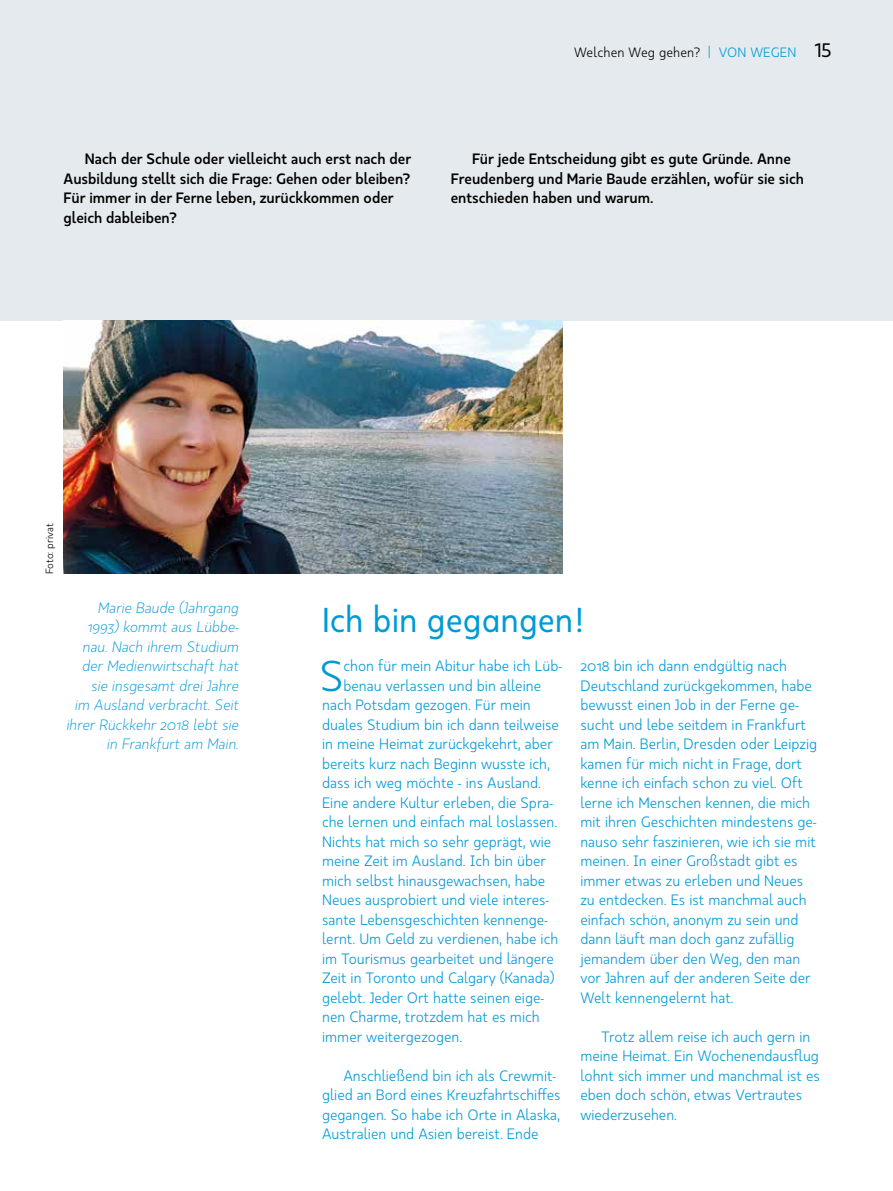
<style>
.page{position:relative;width:893px;height:1191px;background:#fff}
.page>*{position:absolute;margin:0;border:0;box-sizing:border-box;transform-origin:0 0}
.t1{font:42.9px "Kappa Text";color:#009ad6}
.t2{font:34.5px "Kappa Display";color:#009ad6}
.t3{font:19.5px "Kappa Display";color:#000}
.t4{font:15px/19.5px "Kappa Text";color:#009ad6}
.t5{font:700 15px/19.5px "Kappa Text";color:#000}
.t6{font:italic 300 15px/19.5px "Kappa Text";color:#009ad6;text-align:right}
.t7{font:13.5px "Kappa Text";letter-spacing:.01em;color:#000}
.t8{font:10.5px "Kappa Text";color:#000}
.s1{color:#009ad6}
</style>
<div class="page">
<div style="left:0;top:0;width:893px;height:320px;background:#e4eaed"></div>
<img style="left:64px;top:320px;width:498px;height:254px">
<p class="t5" style="left:64px;top:149px;width:349px;text-indent:21px">Nach der Schule oder vielleicht auch erst nach der Ausbildung stellt sich die Frage: Gehen oder bleiben?<br>Für immer in der Ferne leben, zurückkommen oder gleich dableiben?</p>
<p class="t7" style="left:574px;top:44px;width:224px">Welchen Weg gehen? <span class="s1">| VON WEGEN</span></p>
<h3 class="t3" style="left:815px;top:38px;width:18px">15</h3>
<p class="t5" style="left:451px;top:149px;width:355px;text-indent:21px">Für jede Entscheidung gibt es gute Gründe. Anne<br>Freudenberg und Marie Baude erzählen, wofür sie sich entschieden haben und warum.</p>
<p class="t8" style="left:43px;top:574px;width:52px;rotate:-90deg">Foto: privat</p>
<p class="t6" style="left:66px;top:597px;width:174px">Marie Baude (Jahrgang<br>1993) kommt aus Lübbe&shy;nau. Nach ihrem Studium der Medienwirtschaft hat sie insgesamt drei Jahre<br>im Ausland verbracht. Seit ihrer Rückkehr 2018 lebt sie in Frankfurt am Main.</p>
<h2 class="t2" style="left:322px;top:598px;width:265px">Ich bin gegangen!</h2>
<h1 class="t1" style="left:319px;top:649px;width:25px">S</h1>
<p class="t4" style="left:343px;top:656px;width:220px">chon für mein Abitur habe ich Lüb-</p>
<p class="t4" style="left:580px;top:656px;width:238px">2018 bin ich dann endgültig nach Deutschland zurückgekommen, habe bewusst einen Job in der Ferne ge&shy;sucht und lebe seitdem in Frankfurt am Main. Berlin, Dresden oder Leipzig kamen für mich nicht in Frage, dort kenne ich einfach schon zu viel. Oft lerne ich Menschen kennen, die mich mit ihren Geschichten mindestens ge&shy;nauso sehr faszinieren, wie ich sie mit meinen. In einer Großstadt gibt es immer etwas zu erleben und Neues zu entdecken. Es ist manchmal auch einfach schön, anonym zu sein und dann läuft man doch ganz zufällig jemandem über den Weg, den man vor Jahren auf der anderen Seite der Welt kennengelernt hat.</p>
<p class="t4" style="left:580px;top:1026px;width:241px;text-indent:21px">Trotz allem reise ich auch gern in meine Heimat. Ein Wochenendausflug lohnt sich immer und manchmal ist es eben doch schön, etwas Vertrautes wiederzusehen.</p>
<p class="t4" style="left:343px;top:675px;width:199px">benau verlassen und bin alleine</p>
<p class="t4" style="left:322px;top:695px;width:210px">nach Potsdam gezogen. Für mein</p>
<p class="t4" style="left:322px;top:714px;width:238px">duales Studium bin ich dann teilweise</p>
<p class="t4" style="left:322px;top:734px;width:232px">in meine Heimat zurückgekehrt, aber</p>
<p class="t4" style="left:322px;top:753px;width:229px">bereits kurz nach Beginn wusste ich,</p>
<p class="t4" style="left:322px;top:773px;width:220px">dass ich weg möchte - ins Ausland.</p>
<p class="t4" style="left:322px;top:792px;width:233px">Eine andere Kultur erleben, die Spra-</p>
<p class="t4" style="left:322px;top:812px;width:237px">che lernen und einfach mal loslassen.</p>
<p class="t4" style="left:322px;top:831px;width:231px">Nichts hat mich so sehr geprägt, wie</p>
<p class="t4" style="left:322px;top:851px;width:225px">meine Zeit im Ausland. Ich bin über</p>
<p class="t4" style="left:322px;top:870px;width:225px">mich selbst hinausgewachsen, habe</p>
<p class="t4" style="left:322px;top:890px;width:229px">Neues ausprobiert und viele interes-</p>
<p class="t4" style="left:322px;top:909px;width:227px">sante Lebensgeschichten kennenge-</p>
<p class="t4" style="left:322px;top:929px;width:238px">lernt. Um Geld zu verdienen, habe ich</p>
<p class="t4" style="left:322px;top:948px;width:233px">im Tourismus gearbeitet und längere</p>
<p class="t4" style="left:322px;top:968px;width:234px">Zeit in Toronto und Calgary (Kanada)</p>
<p class="t4" style="left:322px;top:987px;width:224px">gelebt. Jeder Ort hatte seinen eige-</p>
<p class="t4" style="left:322px;top:1007px;width:219px">nen Charme, trotzdem hat es mich</p>
<p class="t4" style="left:322px;top:1026px;width:142px">immer weitergezogen.</p>
<p class="t4" style="left:322px;top:1065px;width:240px;text-indent:21px">Anschließend bin ich als Crewmit&shy;glied an Bord eines Kreuzfahrtschiffes gegangen. So habe ich Orte in Alaska, Australien und Asien bereist. Ende</p>
</div>
